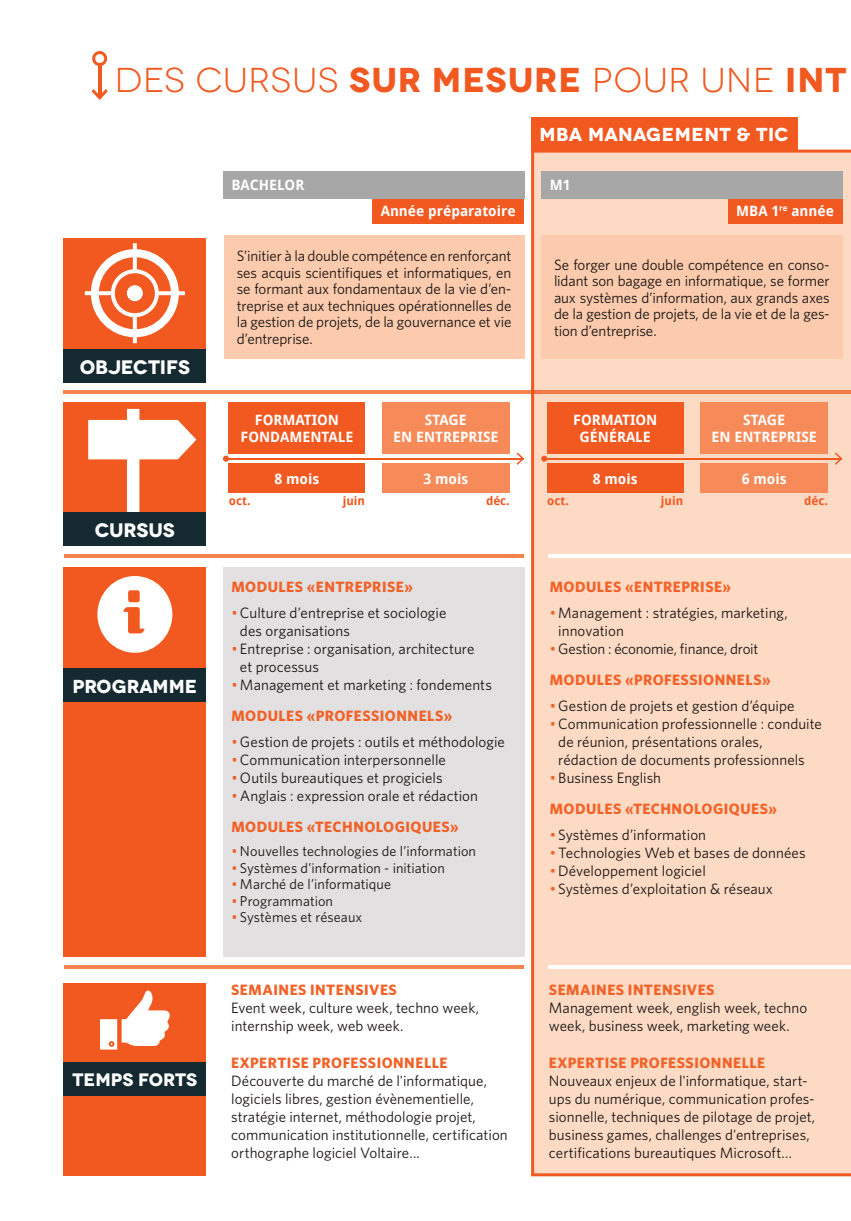
<style>
.page{position:relative;width:851px;height:1221px;background:#fff}
.page>*{position:absolute;margin:0;border:0;box-sizing:border-box;transform-origin:0 0}
.t1{font:34.5px "Novecentowide";letter-spacing:.03em;color:#f15921}
.t2{font:700 19.5px "Novecentowide";letter-spacing:-.01em;color:#fff}
.t3{font:700 18.75px "Novecentowide";letter-spacing:.03em;color:#fff}
.t4{font:700 18.75px "Novecentowide";letter-spacing:.01em;color:#fff}
.t5{font:700 18px "Novecentowide";letter-spacing:-.005em;color:#fff}
.t6{font:15px/18px "Whitney HTF";letter-spacing:.005em;color:#181413}
.t7{font:700 15px/31.5px "Whitney HTF";letter-spacing:.03em;color:#f26228}
.t8{font:15px/31.5px "Whitney HTF";letter-spacing:-.015em;color:#181413}
.t9{font:700 14.25px/16.5px "Droid Sans";color:#fff;text-align:center}
.t10{font:14.25px "Whitney HTF";letter-spacing:.005em;color:#181413}
.t11{font:700 12px "Droid Sans";color:#f15921}
.s1{font-weight:700}
.s2{color:#f26228}
.s3{font-weight:700;color:#f26228}
.s4{color:#f15921}
.s5{font-weight:400}
.s6{font-weight:400;color:#181413}
</style>
<div class="page">
<div style="left:531px;top:150px;width:319px;height:1026px;background:#fddac4"></div>
<div style="left:372px;top:196px;width:152px;height:28px;background:#f15921"></div>
<div style="left:223px;top:171px;width:301px;height:28px;background:#a7a7a7"></div>
<div style="left:727px;top:196px;width:115px;height:28px;background:#f15921"></div>
<div style="left:541px;top:171px;width:301px;height:28px;background:#a7a7a7"></div>
<div style="left:64px;top:566px;width:142px;height:390px;background:#f15921"></div>
<div style="left:223px;top:567px;width:301px;height:390px;background:#e2e0e0"></div>
<svg style="left:97px;top:576px;width:75px;height:76px"></svg>
<div style="left:224px;top:235px;width:300px;height:123px;background:#fccaac"></div>
<div style="left:541px;top:235px;width:301px;height:123px;background:#fccaac"></div>
<div style="left:64px;top:238px;width:142px;height:143px;background:#f15921"></div>
<svg style="left:85px;top:243px;width:100px;height:100px"></svg>
<div style="left:64px;top:402px;width:142px;height:143px;background:#f15921"></div>
<svg style="left:88px;top:409px;width:108px;height:103px"></svg>
<div style="left:229px;top:402px;width:136px;height:52px;background:#f15921"></div>
<div style="left:382px;top:402px;width:127px;height:52px;background:#f68a58"></div>
<div style="left:229px;top:463px;width:136px;height:30px;background:#f15921"></div>
<div style="left:382px;top:463px;width:127px;height:30px;background:#f68a58"></div>
<hr style="left:226px;top:458px;width:297px;height:1px;background:#f15921">
<svg style="left:223px;top:455px;width:6px;height:6px"></svg>
<svg style="left:516px;top:452px;width:8px;height:13px"></svg>
<div style="left:547px;top:402px;width:136px;height:52px;background:#f15921"></div>
<div style="left:700px;top:402px;width:127px;height:52px;background:#f68a58"></div>
<div style="left:547px;top:463px;width:136px;height:30px;background:#f15921"></div>
<div style="left:700px;top:463px;width:127px;height:30px;background:#f68a58"></div>
<hr style="left:544px;top:458px;width:297px;height:1px;background:#f15921">
<svg style="left:541px;top:455px;width:6px;height:6px"></svg>
<svg style="left:834px;top:452px;width:8px;height:13px"></svg>
<hr style="left:64px;top:390px;width:467px;height:3px;background:#f5834e">
<hr style="left:534px;top:390px;width:316px;height:3px;background:#f47b44">
<hr style="left:64px;top:554px;width:459px;height:3px;background:#f5834e">
<hr style="left:64px;top:965px;width:459px;height:3px;background:#f5834e">
<div style="left:531px;top:117px;width:266px;height:33px;background:#f15921"></div>
<hr style="left:548px;top:554px;width:302px;height:3px;background:#fff">
<hr style="left:548px;top:965px;width:302px;height:3px;background:#fff">
<div style="left:64px;top:349px;width:142px;height:33px;background:#152931"></div>
<div style="left:64px;top:512px;width:142px;height:33px;background:#152931"></div>
<div style="left:64px;top:668px;width:142px;height:34px;background:#152931"></div>
<div style="left:64px;top:983px;width:142px;height:193px;background:#f15921"></div>
<svg style="left:100px;top:990px;width:70px;height:59px"></svg>
<div style="left:64px;top:1061px;width:142px;height:34px;background:#152931"></div>
<hr style="left:98px;top:65px;width:3px;height:33px;background:#f15921">
<svg style="left:92px;top:51px;width:15px;height:15px"></svg>
<svg style="left:91px;top:89px;width:17px;height:11px"></svg>
<h1 class="t1" style="left:115px;top:60px;width:733px">DES CURSUS <span class="s1">SUR MESURE</span> POUR UNE <span class="s1">INT</span></h1>
<p class="t9" style="left:231px;top:177px;width:74px">BACHELOR</p>
<p class="t9" style="left:380px;top:203px;width:136px">Année préparatoire</p>
<p class="t3" style="left:539px;top:123px;width:250px">MBA MANAGEMENT &amp; TIC</p>
<p class="t9" style="left:549px;top:177px;width:22px">M1</p>
<p class="t9" style="left:736px;top:203px;width:99px">MBA 1<sup>re</sup> année</p>
<h2 class="t2" style="left:80px;top:355px;width:112px">OBJECTIFS</h2>
<h2 class="t2" style="left:95px;top:518px;width:82px">CURSUS</h2>
<p class="t4" style="left:73px;top:674px;width:126px">PROGRAMME</p>
<p class="t5" style="left:72px;top:1067px;width:126px">TEMPS FORTS</p>
<p class="t6" style="left:237px;top:247px;width:276px;line-height:16.5px;text-align:justify">S’initier à la double compétence en renforçant ses acquis scientifiques et informatiques, en se formant aux fondamentaux de la vie d’en&shy;treprise et aux techniques opérationnelles de la gestion de projets, de la gouvernance et vie d’entreprise.</p>
<p class="t6" style="left:554px;top:256px;width:277px;line-height:16.5px;text-align:justify">Se forger une double compétence en conso&shy;lidant son bagage en informatique, se former aux systèmes d’information, aux grands axes de la gestion de projets, de la vie et de la ges&shy;tion d’entreprise.</p>
<p class="t9" style="left:240px;top:412px;width:114px">FORMATION<br>FONDAMENTALE</p>
<p class="t9" style="left:393px;top:412px;width:107px">STAGE<br>EN ENTREPRISE</p>
<p class="t9" style="left:274px;top:470px;width:46px">8 mois</p>
<p class="t11" style="left:229px;top:493px;width:23px">oct.</p>
<p class="t11" style="left:342px;top:493px;width:24px">juin</p>
<p class="t11" style="left:486px;top:493px;width:25px">déc.</p>
<p class="t9" style="left:423px;top:470px;width:46px">3 mois</p>
<p class="t7" style="left:231px;top:570px;width:183px">MODULES «ENTREPRISE»</p>
<p class="t6" style="left:240px;top:603px;width:208px;text-indent:-9px"><span class="s2">•</span> Culture d’entreprise et sociologie des organisations</p>
<p class="t6" style="left:240px;top:639px;width:236px;text-indent:-9px"><span class="s2">•</span> Entreprise : organisation, architecture et processus</p>
<p class="t6" style="left:231px;top:668px;width:262px;line-height:31.5px"><span class="s2">•</span> Management et marketing : fondements<br><span class="s3">MODULES «PROFESSIONNELS»</span></p>
<p class="t6" style="left:231px;top:732px;width:275px"><span class="s2">•</span> Gestion de projets : outils et méthodologie</p>
<p class="t6" style="left:231px;top:750px;width:216px"><span class="s2">•</span> Communication interpersonnelle</p>
<p class="t6" style="left:231px;top:768px;width:213px"><span class="s2">•</span> Outils bureautiques et progiciels</p>
<p class="t6" style="left:231px;top:779px;width:248px;line-height:31.5px"><span class="s2">•</span> Anglais : expression orale et rédaction<br><span class="s3">MODULES «TECHNOLOGIQUES»</span></p>
<p class="t10" style="left:231px;top:842px;width:246px"><span class="s4">•</span> Nouvelles technologies de l’information</p>
<p class="t10" style="left:231px;top:859px;width:215px"><span class="s4">•</span> Systèmes d’information - initiation</p>
<p class="t10" style="left:231px;top:875px;width:161px"><span class="s4">•</span> Marché de l’informatique</p>
<p class="t10" style="left:231px;top:892px;width:103px"><span class="s4">•</span> Programmation</p>
<p class="t10" style="left:231px;top:908px;width:132px"><span class="s4">•</span> Systèmes et réseaux</p>
<p class="t7" style="left:231px;top:974px;width:167px">SEMAINES INTENSIVES</p>
<p class="t6" style="left:231px;top:998px;width:249px">Event week, culture week, techno week, internship week, web week.</p>
<p class="t7" style="left:231px;top:1046px;width:218px">EXPERTISE PROFESSIONNELLE</p>
<p class="t6" style="left:231px;top:1070px;width:278px">Découverte du marché de l'informatique, logiciels libres, gestion évènementielle, stratégie internet, méthodologie projet, communication institutionnelle, certification orthographe logiciel Voltaire...</p>
<p class="t9" style="left:573px;top:412px;width:86px">FORMATION<br>GÉNÉRALE</p>
<p class="t9" style="left:711px;top:412px;width:107px">STAGE<br>EN ENTREPRISE</p>
<p class="t9" style="left:592px;top:470px;width:46px">8 mois</p>
<p class="t9" style="left:741px;top:470px;width:46px">6 mois</p>
<p class="t11" style="left:547px;top:493px;width:23px">oct.</p>
<p class="t11" style="left:660px;top:493px;width:24px">juin</p>
<p class="t11" style="left:804px;top:493px;width:25px">déc.</p>
<p class="t7" style="left:549px;top:570px;width:183px">MODULES «ENTREPRISE»</p>
<p class="t6" style="left:558px;top:603px;width:231px;text-indent:-9px"><span class="s2">•</span> Management : stratégies, marketing, innovation</p>
<p class="t8" style="left:549px;top:632px;width:222px"><span class="s2">•</span> Gestion : économie, finance, droit<br><span class="s3">MODULES «PROFESSIONNELS»</span></p>
<p class="t6" style="left:549px;top:696px;width:246px"><span class="s2">•</span> Gestion de projets et gestion d’équipe</p>
<p class="t6" style="left:558px;top:714px;width:265px;text-indent:-9px"><span class="s2">•</span> Communication professionnelle : conduite de réunion, présentations orales, rédaction de documents professionnels</p>
<p class="t7" style="left:549px;top:761px;width:229px"><span class="s5">•</span> <span class="s6">Business English<br></span>MODULES «TECHNOLOGIQUES»</p>
<p class="t6" style="left:549px;top:825px;width:158px"><span class="s2">•</span> Systèmes d’information</p>
<p class="t6" style="left:549px;top:843px;width:257px"><span class="s2">•</span> Technologies Web et bases de données</p>
<p class="t6" style="left:549px;top:861px;width:158px"><span class="s2">•</span> Développement logiciel</p>
<p class="t6" style="left:549px;top:879px;width:224px"><span class="s2">•</span> Systèmes d’exploitation &amp; réseaux</p>
<p class="t7" style="left:548px;top:974px;width:167px">SEMAINES INTENSIVES</p>
<p class="t6" style="left:548px;top:998px;width:260px">Management week, english week, techno week, business week, marketing week.</p>
<p class="t7" style="left:548px;top:1046px;width:218px">EXPERTISE PROFESSIONNELLE</p>
<p class="t6" style="left:548px;top:1070px;width:268px">Nouveaux enjeux de l'informatique, start&shy;ups du numérique, communication profes&shy;sionnelle, techniques de pilotage de projet, business games, challenges d'entreprises, certifications bureautiques Microsoft...</p>
</div>
